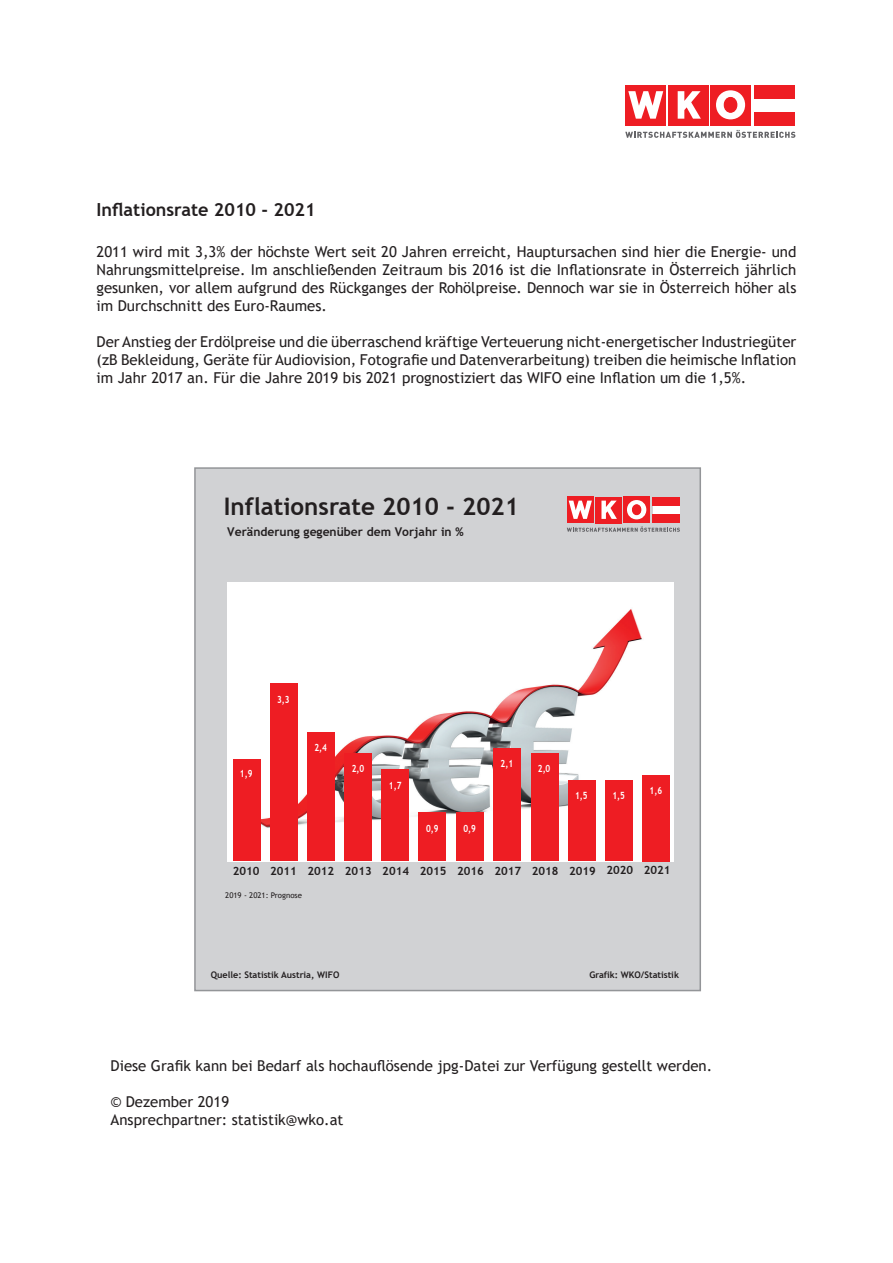
<style>
.page{position:relative;width:893px;height:1263px;background:#fff}
.page>*{position:absolute;margin:0;border:0;box-sizing:border-box;transform-origin:0 0}
.t1{font:700 24.15px "Trebuchet MS";color:#231f20}
.t2{font:700 18px "Trebuchet MS";color:#231f20}
.t3{font:15px/18px "Trebuchet MS";color:#231f20;text-align:justify}
.t4{font:700 12.15px "Trebuchet MS";color:#231f20}
.t5{font:700 11.4px "Trebuchet MS";color:#231f20}
.t6{font:700 9.9px "Trebuchet MS";color:#fff;scale:.82 1}
.t7{font:700 9px "Trebuchet MS";color:#231f20}
.t8{font:7.8px "Trebuchet MS";color:#231f20}
</style>
<div class="page">
<div style="left:710px;top:85px;width:41px;height:40px;background:#ee1d23"></div>
<div style="left:668px;top:85px;width:40px;height:40px;background:#ee1d23"></div>
<svg style="left:625px;top:130px;width:170px;height:8px"></svg>
<svg style="left:678px;top:91px;width:23px;height:28px"></svg>
<div style="left:626px;top:85px;width:40px;height:40px;background:#ee1d23"></div>
<svg style="left:628px;top:91px;width:35px;height:28px"></svg>
<div style="left:755px;top:85px;width:40px;height:14px;background:#ee1d23"></div>
<div style="left:755px;top:112px;width:40px;height:13px;background:#ee1d23"></div>
<svg style="left:716px;top:90px;width:29px;height:29px"></svg>
<div style="left:724px;top:97px;width:13px;height:15px;background:#ee1d23;border-radius:50%"></div>
<div style="left:724px;top:97px;width:13px;height:16px;border:1px solid #ee1d23;border-radius:50%"></div>
<div style="left:195px;top:468px;width:505px;height:522px;background:#d1d2d4"></div>
<img style="left:228px;top:583px;width:445px;height:278px">
<div style="left:653px;top:505px;width:27px;height:9px;background:#fff"></div>
<div style="left:623px;top:496px;width:27px;height:27px;background:#ee1d23"></div>
<div style="left:595px;top:497px;width:27px;height:26px;background:#ee1d23"></div>
<svg style="left:567px;top:526px;width:113px;height:6px"></svg>
<svg style="left:601px;top:501px;width:16px;height:18px"></svg>
<div style="left:567px;top:496px;width:27px;height:27px;background:#ee1d23"></div>
<svg style="left:569px;top:501px;width:23px;height:18px"></svg>
<div style="left:653px;top:496px;width:27px;height:9px;background:#ee1d23"></div>
<div style="left:653px;top:514px;width:27px;height:9px;background:#ee1d23"></div>
<svg style="left:627px;top:500px;width:19px;height:19px"></svg>
<div style="left:632px;top:505px;width:9px;height:10px;background:#ee1d23;border-radius:50%"></div>
<div style="left:632px;top:504px;width:9px;height:11px;border:1px solid #ee1d23;border-radius:50%"></div>
<div style="left:493px;top:748px;width:28px;height:113px;background:#ee1d23"></div>
<div style="left:456px;top:813px;width:28px;height:48px;background:#ee1d23"></div>
<div style="left:344px;top:753px;width:27px;height:108px;background:#ee1d23"></div>
<div style="left:531px;top:753px;width:27px;height:108px;background:#ee1d23"></div>
<div style="left:233px;top:759px;width:27px;height:102px;background:#ee1d23"></div>
<div style="left:270px;top:684px;width:27px;height:177px;background:#ee1d23"></div>
<div style="left:307px;top:732px;width:28px;height:129px;background:#ee1d23"></div>
<div style="left:381px;top:770px;width:28px;height:91px;background:#ee1d23"></div>
<div style="left:418px;top:813px;width:28px;height:48px;background:#ee1d23"></div>
<div style="left:194px;top:467px;width:507px;height:524px;border:2px solid #939598"></div>
<div style="left:568px;top:780px;width:27px;height:81px;background:#ee1d23"></div>
<div style="left:605px;top:780px;width:28px;height:81px;background:#ee1d23"></div>
<div style="left:642px;top:775px;width:28px;height:86px;background:#ee1d23"></div>
<p class="t2" style="left:97px;top:199px;width:221px">Inflationsrate 2010 - 2021</p>
<p class="t3" style="left:97px;top:243px;width:701px">2011 wird mit 3,3% der höchste Wert seit 20 Jahren erreicht, Hauptursachen sind hier die Energie- und Nahrungsmittelpreise. Im anschließenden Zeitraum bis 2016 ist die Inflationsrate in Österreich jährlich gesunken, vor allem aufgrund des Rückganges der Rohölpreise. Dennoch war sie in Österreich höher als im Durchschnitt des Euro-Raumes.</p>
<p class="t3" style="left:97px;top:333px;width:701px">Der Anstieg der Erdölpreise und die überraschend kräftige Verteuerung nicht-energetischer Industriegüter (zB Bekleidung, Geräte für Audiovision, Fotografie und Datenverarbeitung) treiben die heimische Inflation im Jahr 2017 an. Für die Jahre 2019 bis 2021 prognostiziert das WIFO eine Inflation um die 1,5%.</p>
<h1 class="t1" style="left:224px;top:492px;width:297px">Inflationsrate 2010 - 2021</h1>
<p class="t4" style="left:227px;top:524px;width:238px">Veränderung gegenüber dem Vorjahr in %</p>
<p class="t6" style="left:277px;top:693px;width:17px">3,3</p>
<p class="t6" style="left:240px;top:768px;width:17px">1,9</p>
<p class="t6" style="left:314px;top:741px;width:17px">2,4</p>
<p class="t6" style="left:501px;top:757px;width:17px">2,1</p>
<p class="t6" style="left:352px;top:762px;width:17px">2,0</p>
<p class="t6" style="left:538px;top:762px;width:17px">2,0</p>
<p class="t6" style="left:389px;top:779px;width:17px">1,7</p>
<p class="t6" style="left:426px;top:822px;width:17px">0,9</p>
<p class="t5" style="left:420px;top:863px;width:28px">2015</p>
<p class="t6" style="left:463px;top:822px;width:17px">0,9</p>
<p class="t5" style="left:233px;top:863px;width:140px">2010 2011 2012 2013</p>
<p class="t5" style="left:457px;top:863px;width:103px">2016 2017 2018</p>
<p class="t5" style="left:382px;top:863px;width:28px">2014</p>
<p class="t8" style="left:225px;top:890px;width:78px">2019 - 2021: Prognose</p>
<p class="t6" style="left:575px;top:789px;width:17px">1,5</p>
<p class="t6" style="left:612px;top:789px;width:17px">1,5</p>
<p class="t6" style="left:650px;top:784px;width:17px">1,6</p>
<p class="t5" style="left:569px;top:863px;width:28px">2019</p>
<p class="t5" style="left:607px;top:863px;width:28px">2020</p>
<p class="t5" style="left:644px;top:863px;width:28px">2021</p>
<p class="t7" style="left:211px;top:969px;width:130px">Quelle: Statistik Austria, WIFO</p>
<p class="t7" style="left:589px;top:969px;width:91px">Grafik: WKO/Statistik</p>
<p class="t3" style="left:111px;top:1057px;width:603px">Diese Grafik kann bei Bedarf als hochauflösende jpg-Datei zur Verfügung gestellt werden.</p>
<p class="t3" style="left:111px;top:1093px;width:234px">© Dezember 2019<br>Ansprechpartner: statistik@wko.at</p>
</div>
